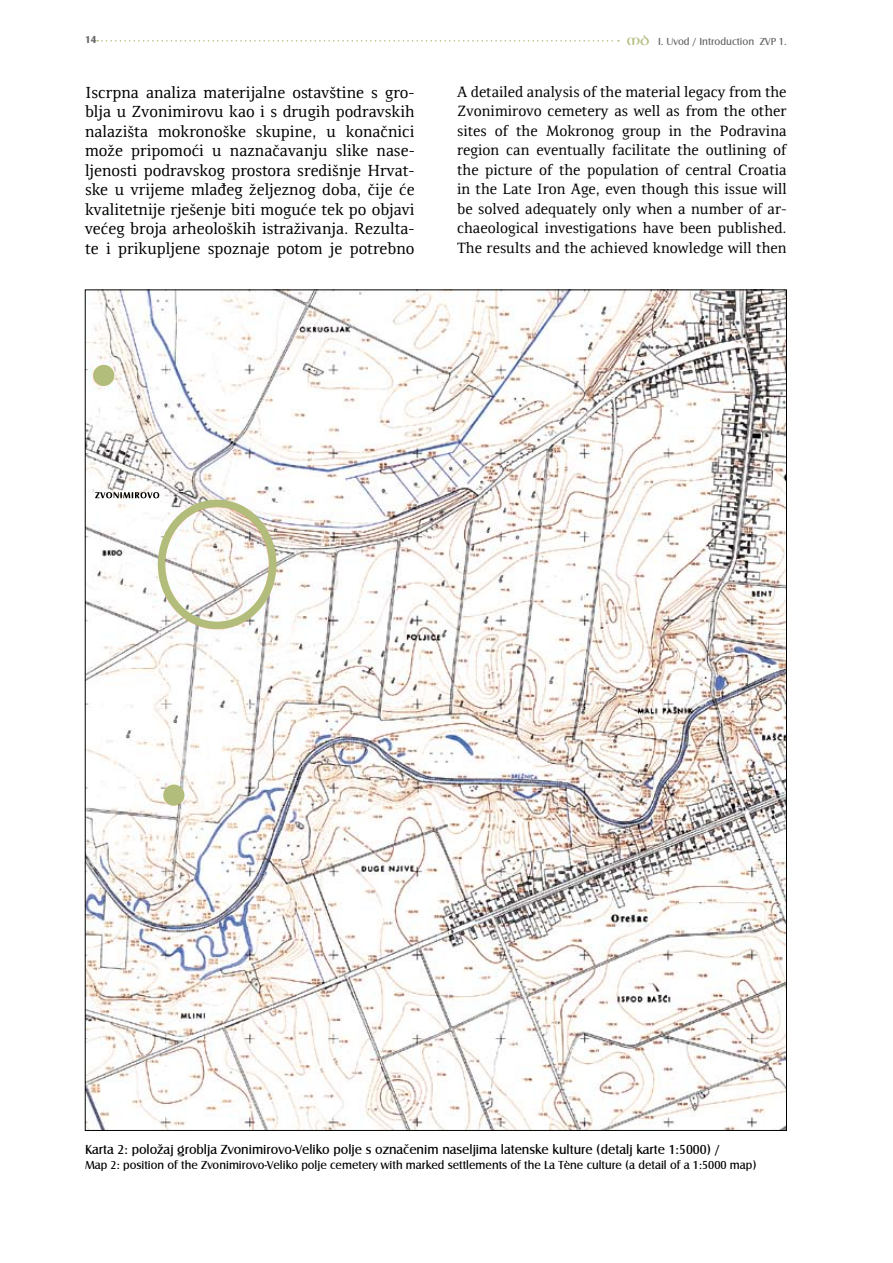
<style>
.page{position:relative;width:893px;height:1263px;background:#fff}
.page>*{position:absolute;margin:0;border:0;box-sizing:border-box;transform-origin:0 0}
.t1{font:16.5px/19.5px "Resavska BG";color:#000;text-align:justify}
.t2{font:15.3px/19.5px "Resavska BG";color:#000;text-align:justify}
.t3{font:13.5px "Castle T";color:#000}
.t4{font:12px "Castle T";color:#000}
.t5{font:10.5px "Castle T";color:#636467}
.t6{font:700 10.5px "Castle T";color:#636467}
.s1{font-family:"Uncial Antiqua";color:#b2bd7b}
</style>
<div class="page">
<svg style="left:97px;top:40px;width:522px;height:2px"></svg>
<img style="left:87px;top:292px;width:698px;height:836px">
<div style="left:164px;top:785px;width:20px;height:20px;background:#b2bd7b;border-radius:50%"></div>
<div style="left:163px;top:784px;width:21px;height:22px;border:2px solid #b2bd7b;border-radius:50%"></div>
<div style="left:158px;top:500px;width:118px;height:129px;border:8px solid #b2bd7b;border-radius:50%"></div>
<svg style="left:95px;top:492px;width:64px;height:6px"></svg>
<div style="left:94px;top:366px;width:20px;height:19px;background:#b2bd7b;border-radius:50%"></div>
<div style="left:93px;top:365px;width:21px;height:21px;border:2px solid #b2bd7b;border-radius:50%"></div>
<p class="t6" style="left:85px;top:33px;width:13px">14</p>
<p class="t5" style="left:627px;top:35px;width:162px"><span class="s1">MD</span> I. Uvod / Introduction ZVP 1.</p>
<p class="t1" style="left:85px;top:82px;width:331px">Iscrpna analiza materijalne ostavštine s gro&shy;blja u Zvonimirovu kao i s drugih podravskih nalazišta mokronoške skupine, u konačnici može pripomoći u naznačavanju slike nase&shy;ljenosti podravskog prostora središnje Hrvat&shy;ske u vrijeme mlađeg željeznog doba, čije će kvalitetnije rješenje biti moguće tek po objavi većeg broja arheoloških istraživanja. Rezulta&shy;te i prikupljene spoznaje potom je potrebno</p>
<p class="t2" style="left:457px;top:82px;width:331px">A detailed analysis of the material legacy from the Zvonimirovo cemetery as well as from the other sites of the Mokronog group in the Podravina region can eventually facilitate the outlining of the picture of the population of central Croatia in the Late Iron Age, even though this issue will be solved adequately only when a number of ar&shy;chaeological investigations have been published.<br>The results and the achieved knowledge will then</p>
<p class="t3" style="left:85px;top:1141px;width:636px">Karta 2: položaj groblja Zvonimirovo-Veliko polje s označenim naseljima latenske kulture (detalj karte 1:5000) /</p>
<p class="t4" style="left:85px;top:1157px;width:673px">Map 2: position of the Zvonimirovo-Veliko polje cemetery with marked settlements of the La Tene culture (a detail of a 1:5000 map)</p>
</div>
